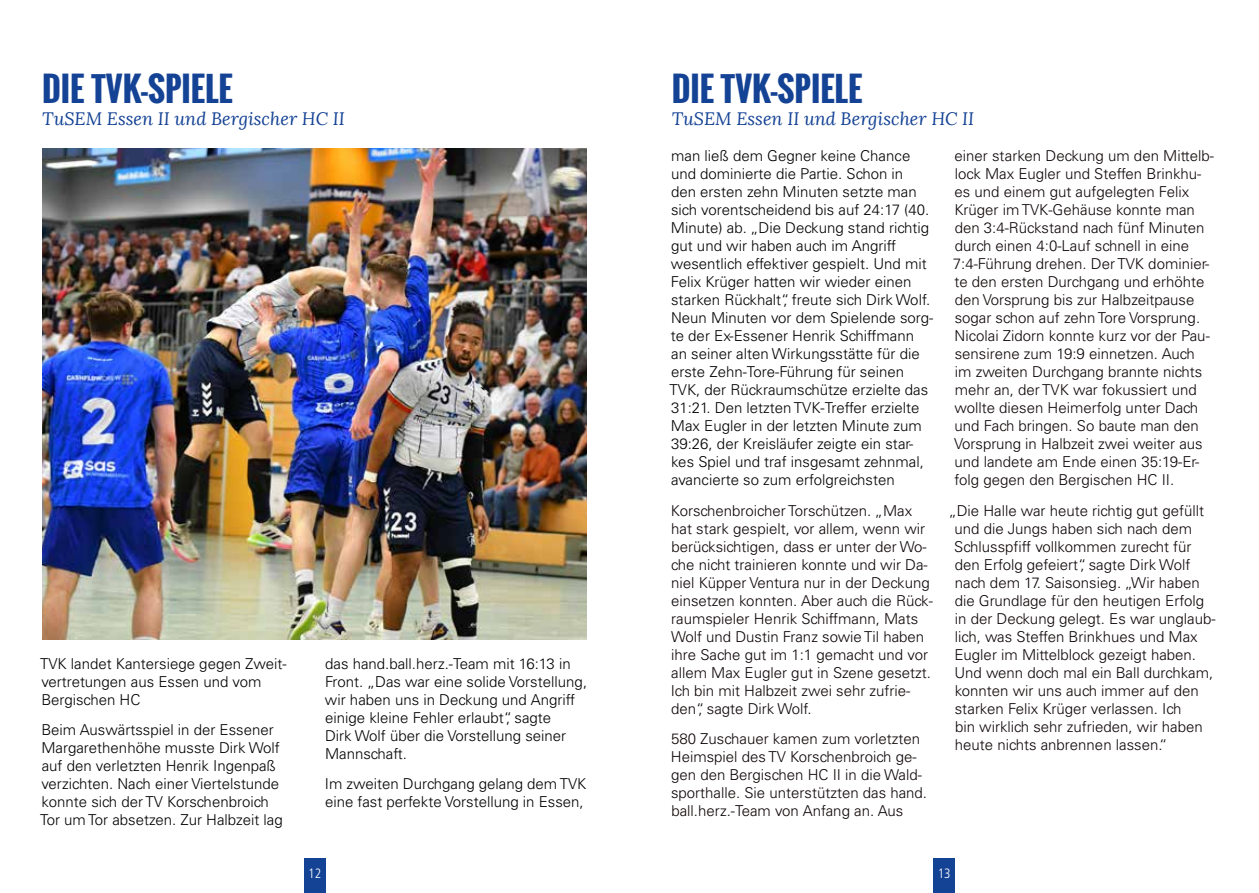
<style>
.page{position:relative;width:1259px;height:893px;background:#fff}
.page>*{position:absolute;margin:0;border:0;box-sizing:border-box;transform-origin:0 0}
.t1{font:700 33px "Oswald";color:#144295}
.t2{font:italic 18px "Lora";color:#144295}
.t3{font:300 15px/18px "Univers";color:#0e0506}
.t4{font:300 15px/18px "Univers";color:#000}
.t5{font:300 condensed 13.5px "Frutiger";color:#fff}
</style>
<div class="page">
<div style="left:304px;top:859px;width:21px;height:34px;background:#144295"></div>
<div style="left:933px;top:859px;width:22px;height:34px;background:#144295"></div>
<img style="left:42px;top:149px;width:544px;height:491px">
<h1 class="t1" style="left:42px;top:64px;width:192px">DIE TVK-SPIELE</h1>
<p class="t2" style="left:42px;top:107px;width:304px">TuSEM Essen II und Bergischer HC II</p>
<p class="t4" style="left:40px;top:654px;width:248px">TVK landet Kantersiege gegen Zweit&shy;vertretungen aus Essen und vom<br>Bergischen HC</p>
<p class="t4" style="left:40px;top:721px;width:244px">Beim Auswärtsspiel in der Essener Margarethenhöhe musste Dirk Wolf auf den verletzten Henrik Ingenpaß verzichten. Nach einer Viertelstunde konnte sich der TV Korschenbroich Tor um Tor absetzen. Zur Halbzeit lag</p>
<p class="t4" style="left:325px;top:654px;width:264px">das hand.ball. herz.-Team mit 16:13 in Front. „Das war eine solide Vorstellung, wir haben uns in Deckung und Angriff einige kleine Fehler erlaubt“, sagte<br>Dirk Wolf über die Vorstellung seiner Mannschaft.</p>
<p class="t4" style="left:325px;top:775px;width:263px">Im zweiten Durchgang gelang dem TVK eine fast perfekte Vorstellung in Essen,</p>
<h1 class="t1" style="left:672px;top:64px;width:192px">DIE TVK-SPIELE</h1>
<p class="t2" style="left:672px;top:107px;width:304px">TuSEM Essen II und Bergischer HC II</p>
<p class="t4" style="left:669px;top:146px;width:265px">man ließ dem Gegner keine Chance und dominierte die Partie. Schon in<br>den ersten zehn Minuten setzte man sich vorentscheidend bis auf 24:17 (40.<br>Minute) ab. „Die Deckung stand richtig gut und wir haben auch im Angriff wesentlich effektiver gespielt. Und mit Felix Krüger hatten wir wieder einen starken Rückhalt“, freute sich Dirk Wolf.<br>Neun Minuten vor dem Spielende sorg&shy;te der Ex-Essener Henrik Schiffmann<br>an seiner alten Wirkungsstätte für die erste Zehn-Tore-Führung für seinen TVK, der Rückraumschütze erzielte das 31:21. Den letzten TVK-Treffer erzielte Max Eugler in der letzten Minute zum 39:26, der Kreisläufer zeigte ein star&shy;kes Spiel und traf insgesamt zehnmal, avancierte so zum erfolgreichsten</p>
<p class="t3" style="left:671px;top:501px;width:264px">Korschenbroicher Torschützen. „Max hat stark gespielt, vor allem, wenn wir berücksichtigen, dass er unter der Wo&shy;che nicht trainieren konnte und wir Da&shy;niel Küpper Ventura nur in der Deckung einsetzen konnten. Aber auch die Rück&shy;raumspieler Henrik Schiffmann, Mats Wolf und Dustin Franz sowie Til haben ihre Sache gut im 1:1 gemacht und vor allem Max Eugler gut in Szene gesetzt.<br>Ich bin mit Halbzeit zwei sehr zufrie&shy;den“, sagte Dirk Wolf.</p>
<p class="t3" style="left:671px;top:730px;width:255px">580 Zuschauer kamen zum vorletzten Heimspiel des TV Korschenbroich ge&shy;gen den Bergischen HC II in die Wald&shy;sporthalle. Sie unterstützten das hand. ball. herz.-Team von Anfang an. Aus</p>
<p class="t3" style="left:953px;top:146px;width:263px">einer starken Deckung um den Mittelb&shy;lock Max Eugler und Steffen Brinkhu&shy;es und einem gut aufgelegten Felix Krüger im TVK-Gehäuse konnte man den 3:4-Rückstand nach fünf Minuten durch einen 4:0-Lauf schnell in eine 7:4-Führung drehen. Der TVK dominier&shy;te den ersten Durchgang und erhöhte den Vorsprung bis zur Halbzeitpause sogar schon auf zehn Tore Vorsprung.<br>Nicolai Zidorn konnte kurz vor der Pau&shy;sensirene zum 19:9 einnetzen. Auch<br>im zweiten Durchgang brannte nichts mehr an, der TVK war fokussiert und wollte diesen Heimerfolg unter Dach und Fach bringen. So baute man den Vorsprung in Halbzeit zwei weiter aus und landete am Ende einen 35:19-Er&shy;folg gegen den Bergischen HC II.</p>
<p class="t3" style="left:954px;top:501px;width:263px;text-indent:-6px">„Die Halle war heute richtig gut gefüllt und die Jungs haben sich nach dem Schlusspfiff vollkommen zurecht für den Erfolg gefeiert“, sagte Dirk Wolf nach dem 17. Saisonsieg. „Wir haben die Grundlage für den heutigen Erfolg in der Deckung gelegt. Es war unglaub&shy;lich, was Steffen Brinkhues und Max Eugler im Mittelblock gezeigt haben.<br>Und wenn doch mal ein Ball durchkam, konnten wir uns auch immer auf den starken Felix Krüger verlassen. Ich<br>bin wirklich sehr zufrieden, wir haben heute nichts anbrennen lassen.“</p>
<p class="t5" style="left:308px;top:865px;width:14px">12</p>
<p class="t5" style="left:937px;top:865px;width:14px">13</p>
</div>
